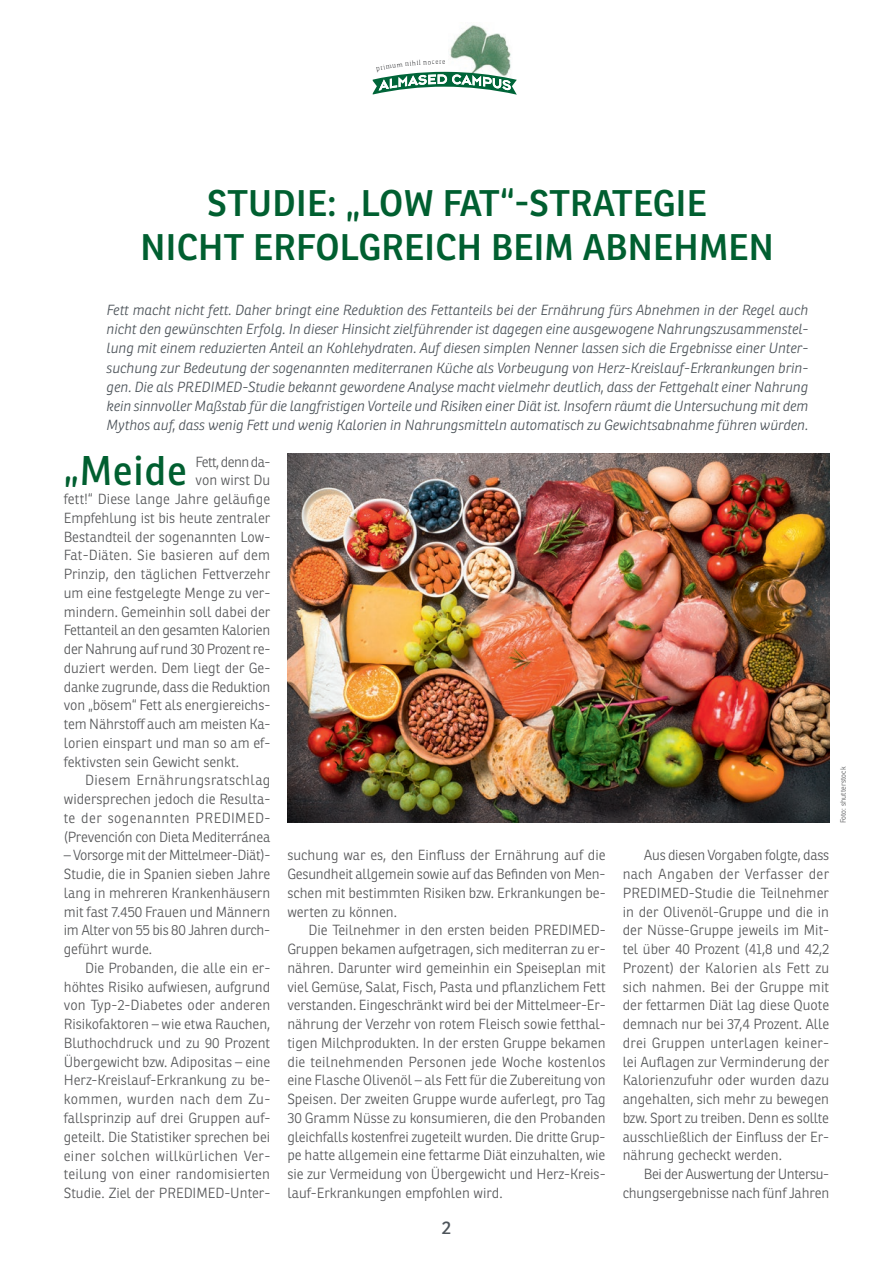
<style>
.page{position:relative;width:893px;height:1263px;background:#fff}
.page>*{position:absolute;margin:0;border:0;box-sizing:border-box;transform-origin:0 0}
.t1{font:40.35px "Ronnia";letter-spacing:.02em;color:#005f30}
.t2{font:600 36px/43.5px "Ronnia";letter-spacing:.01em;color:#005f30;text-align:center}
.t3{font:18px "Ronnia";color:#4d545a}
.t4{font:300 14.25px/18.8px "Ronnia";color:#57585a;text-align:justify}
.t5{font:italic 300 14.25px/19.2px "Ronnia";letter-spacing:-.005em;color:#4d545a;text-align:justify}
.t6{font:300 14.25px "Ronnia";letter-spacing:-.02em;color:#57585a}
.t7{font:300 14.25px "Ronnia";letter-spacing:.025em;color:#57585a}
.t8{font:300 14.25px "Ronnia";letter-spacing:.03em;color:#57585a}
.t9{font:300 14.25px "Ronnia";letter-spacing:-.035em;color:#57585a}
.t10{font:300 7.5px "Ronnia";letter-spacing:.005em;color:#57585a}
</style>
<div class="page">
<img style="left:449px;top:25px;width:62px;height:35px">
<img style="left:287px;top:454px;width:542px;height:369px">
<svg style="left:373px;top:60px;width:144px;height:35px"></svg>
<h2 class="t2" style="left:140px;top:182px;width:635px">STUDIE: „LOW FAT“-STRATEGIE<br>NICHT ERFOLGREICH BEIM ABNEHMEN</h2>
<p class="t5" style="left:106px;top:300px;width:703px">Fett macht nicht fett. Daher bringt eine Reduktion des Fettanteils bei der Ernährung fürs Abnehmen in der Regel auch nicht den gewünschten Erfolg. In dieser Hinsicht zielführender ist dagegen eine ausgewogene Nahrungszusammenstel&shy;lung mit einem reduzierten Anteil an Kohlehydraten. Auf diesen simplen Nenner lassen sich die Ergebnisse einer Unter&shy;suchung zur Bedeutung der sogenannten mediterranen Küche als Vorbeugung von Herz-Kreislauf-Erkrankun gen brin&shy;gen. Die als PREDIMED-Studie bekannt gewordene Analyse macht vielmehr deutlich, dass der Fettgehalt einer Nahrung kein sinnvoller Maßstab für die langfristigen Vorteile und Risiken einer Diät ist. Insofern räumt die Untersuchung mit dem Mythos auf, dass wenig Fett und wenig Kalorien in Nahrungsmitteln automatisch zu Gewichtsabnahme führen würden.</p>
<h1 class="t1" style="left:64px;top:446px;width:124px">„Meide</h1>
<p class="t9" style="left:196px;top:453px;width:76px">Fett, denn da-</p>
<p class="t4" style="left:196px;top:471px;width:76px">von wirst Du</p>
<p class="t4" style="left:64px;top:490px;width:208px">fett!“ Diese lange Jahre geläufige</p>
<p class="t4" style="left:64px;top:508px;width:208px">Empfehlung ist bis heute zentraler</p>
<p class="t4" style="left:64px;top:527px;width:208px">Bestandteil der sogenannten Low-</p>
<p class="t4" style="left:64px;top:546px;width:208px">Fat-Diäten. Sie basieren auf dem</p>
<p class="t4" style="left:64px;top:565px;width:208px">Prinzip, den täglichen Fettverzehr</p>
<p class="t4" style="left:64px;top:583px;width:208px">um eine festgelegte Menge zu ver-</p>
<p class="t4" style="left:64px;top:602px;width:208px">mindern. Gemeinhin soll dabei der</p>
<p class="t4" style="left:64px;top:621px;width:208px">Fettanteil an den gesamten Kalorien</p>
<p class="t6" style="left:64px;top:640px;width:208px">der Nahrung auf rund 30 Prozent re-</p>
<p class="t4" style="left:64px;top:658px;width:208px">duziert werden. Dem liegt der Ge-</p>
<p class="t4" style="left:64px;top:677px;width:208px">danke zugrunde, dass die Reduktion</p>
<p class="t4" style="left:64px;top:696px;width:208px">von „bösem“ Fett als energiereichs-</p>
<p class="t4" style="left:64px;top:715px;width:208px">tem Nährstoff auch am meisten Ka-</p>
<p class="t4" style="left:64px;top:733px;width:208px">lorien einspart und man so am ef-</p>
<p class="t4" style="left:64px;top:752px;width:177px">fektivsten sein Gewicht senkt.</p>
<p class="t7" style="left:85px;top:772px;width:187px">Diesem Ernährungsratschlag</p>
<p class="t4" style="left:64px;top:790px;width:208px">widersprechen jedoch die Resulta-</p>
<p class="t8" style="left:64px;top:809px;width:208px">te der sogenannten PREDIMED-</p>
<p class="t4" style="left:64px;top:827px;width:208px">(Prevención con Dieta Mediterránea</p>
<p class="t4" style="left:64px;top:846px;width:208px">– Vorsorge mit der Mittelmeer-Diät)- Studie, die in Spanien sieben Jahre lang in mehreren Krankenhäusern mit fast 7.450 Frauen und Männern im Alter von 55 bis 80 Jahren durch&shy;geführt wurde.</p>
<p class="t4" style="left:64px;top:958px;width:208px;text-indent:21px">Die Probanden, die alle ein er&shy;höhtes Risiko aufwiesen, aufgrund von Typ-2-Diabetes oder anderen Risikofaktoren – wie etwa Rauchen, Bluthochdruck und zu 90 Prozent Übergewicht bzw. Adipositas – eine Herz-Kreislauf-Erkrankung zu be&shy;kommen, wurden nach dem Zu&shy;fallsprinzip auf drei Gruppen auf&shy;geteilt. Die Statistiker sprechen bei einer solchen willkürlichen Ver&shy;teilung von einer randomisierten Studie. Ziel der PREDIMED-Unter-</p>
<p class="t4" style="left:287px;top:846px;width:320px">suchung war es, den Einfluss der Ernährung auf die Gesundheit allgemein sowie auf das Befinden von Men&shy;schen mit bestimmten Risiken bzw. Erkrankungen be&shy;werten zu können.</p>
<p class="t4" style="left:287px;top:921px;width:320px;text-indent:21px">Die Teilnehmer in den ersten beiden PREDIMED-Gruppen bekamen aufgetragen, sich mediterran zu er&shy;nähren. Darunter wird gemeinhin ein Speiseplan mit viel Gemüse, Salat, Fisch, Pasta und pflanzlichem Fett verstanden. Eingeschränkt wird bei der Mittelmeer-Er&shy;nährung der Verzehr von rotem Fleisch sowie fetthal&shy;tigen Milchprodukten. In der ersten Gruppe bekamen die teilnehmenden Personen jede Woche kostenlos eine Flasche Olivenöl – als Fett für die Zubereitung von Speisen. Der zweiten Gruppe wurde auferlegt, pro Tag 30 Gramm Nüsse zu konsumieren, die den Probanden gleichfalls kostenfrei zugeteilt wurden. Die dritte Grup&shy;pe hatte allgemein eine fettarme Diät einzuhalten, wie sie zur Vermeidung von Übergewicht und Herz-Kreis&shy;lauf-Erkrankungen empfohlen wird.</p>
<p class="t3" style="left:442px;top:1216px;width:11px">2</p>
<p class="t4" style="left:623px;top:846px;width:208px;text-indent:21px">Aus diesen Vorgaben folgte, dass nach Angaben der Verfasser der PREDIMED-Studie die Teilnehmer in der Olivenöl-Gruppe und die in der Nüsse-Gruppe jeweils im Mit&shy;tel über 40 Prozent (41,8 und 42,2<br>Prozent) der Kalorien als Fett zu sich nahmen. Bei der Gruppe mit der fettarmen Diät lag diese Quote demnach nur bei 37,4 Prozent. Alle drei Gruppen unterlagen keiner&shy;lei Auflagen zur Verminderung der Kalorienzufuhr oder wurden dazu angehalten, sich mehr zu bewegen bzw. Sport zu treiben. Denn es sollte ausschließlich der Einfluss der Er&shy;nährung gecheckt werden.</p>
<p class="t4" style="left:623px;top:1165px;width:208px;text-align:right">Bei der Auswertung der Untersu&shy;chungsergebnisse nach fünf Jahren</p>
<p class="t10" style="left:838px;top:823px;width:58px;rotate:-90deg">Foto: shutterstock</p>
</div>
